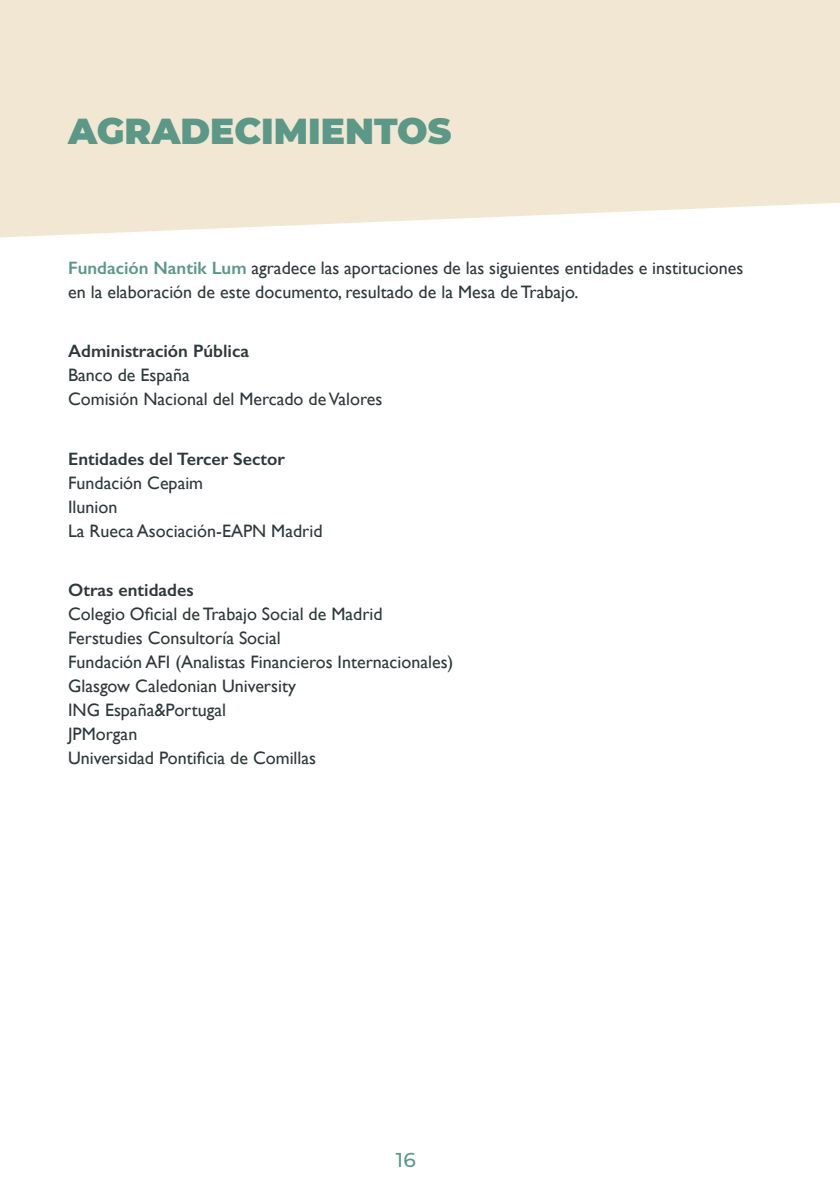
<style>
.page{position:relative;width:840px;height:1191px;background:#fff}
.page>*{position:absolute;margin:0;border:0;box-sizing:border-box;transform-origin:0 0}
.t1{font:900 36px "Montserrat";color:#5b9887}
.t2{font:500 20px "Montserrat";color:#5b9887}
.t3{font:18px/24px "Gill Sans";color:#2e3839}
.t4{font:600 18px "Gill Sans";color:#2e3839}
.s1{font-weight:600;color:#5b9887}
</style>
<div class="page">
<svg style="left:0;top:0;width:839px;height:237px;background:#f2e8d6"></svg>
<h1 class="t1" style="left:68px;top:111px;width:385px">AGRADECIMIENTOS</h1>
<p class="t3" style="left:68px;top:257px;width:676px"><span class="s1">Fundación Nantik Lum</span> agradece las aportaciones de las siguientes entidades e instituciones en la elaboración de este documento, resultado de la Mesa de Trabajo.</p>
<p class="t4" style="left:68px;top:345px;width:182px">Administración Pública</p>
<p class="t3" style="left:68px;top:365px;width:315px">Banco de España<br>Comisión Nacional del Mercado de Valores</p>
<p class="t4" style="left:68px;top:452px;width:218px">Entidades del Tercer Sector</p>
<p class="t3" style="left:68px;top:472px;width:256px">Fundación Cepaim<br>Ilunion<br>La Rueca Asociación-EAPN Madrid</p>
<p class="t4" style="left:68px;top:583px;width:127px">Otras entidades</p>
<p class="t3" style="left:68px;top:602px;width:386px">Colegio Oficial de Trabajo Social de Madrid Ferstudies Consultoría Social<br>Fundación AFI (Analistas Financieros Internacionales)<br>Glasgow Caledonian University<br>ING España&amp;Portugal<br>JPMorgan<br>Universidad Pontificia de Comillas</p>
<p class="t2" style="left:395px;top:1148px;width:21px">16</p>
</div>
